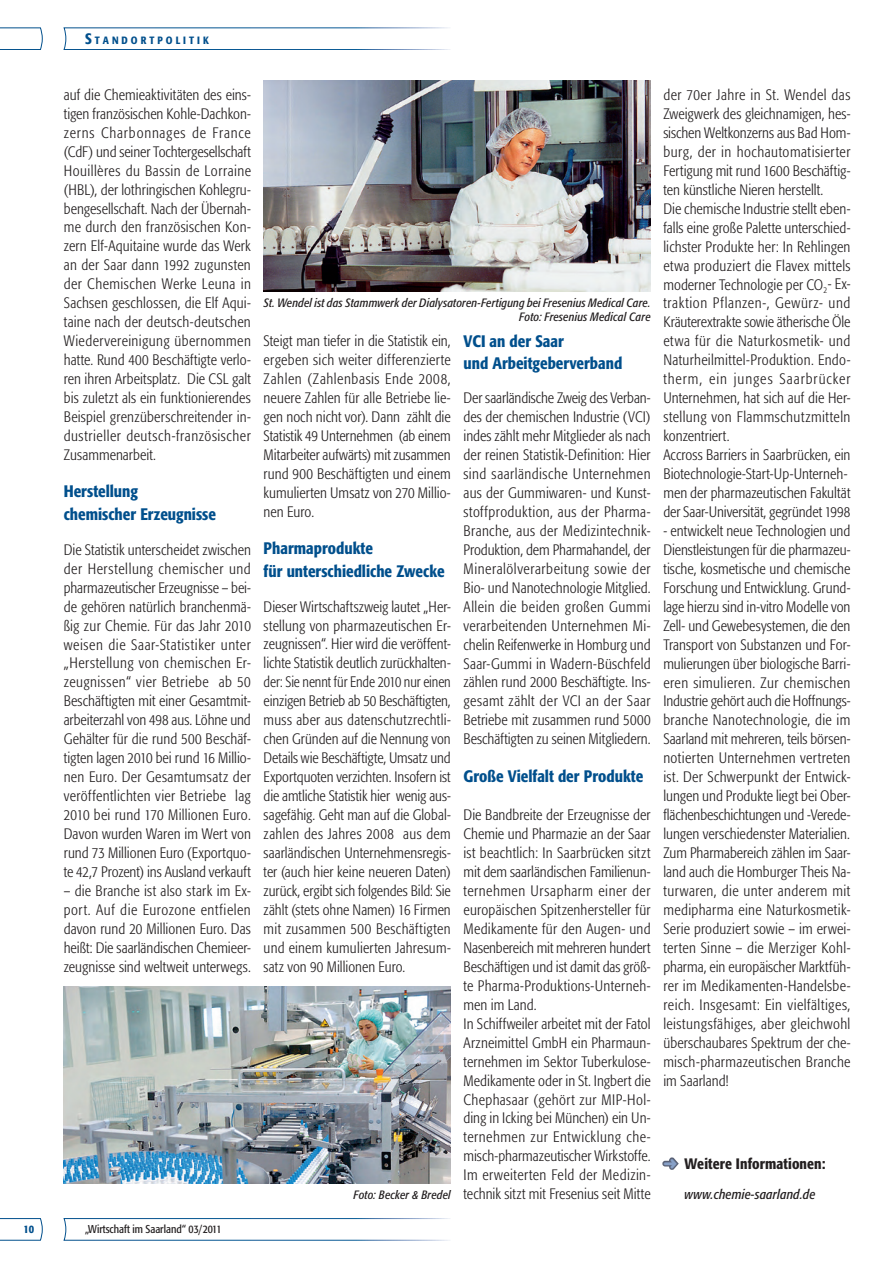
<style>
.page{position:relative;width:893px;height:1263px;background:#fff}
.page>*{position:absolute;margin:0;border:0;box-sizing:border-box;transform-origin:0 0}
.zwischenueberschrift{font:500 16.5px/22.5px "Formata Condensed BQ";color:#004f8c}
.grundtext{font:300 15px/18.9px "Formata Condensed BQ";letter-spacing:.005em;color:#231f20;text-align:justify}
.info_head{font:500 15px "Formata Condensed BQ";letter-spacing:.01em;color:#231f20}
.info_text{font:italic 13.5px "Formata Condensed BQ";letter-spacing:.01em;color:#231f20}
.t1{font:italic 12px/14.2px "Formata Condensed BQ";letter-spacing:.015em;color:#231f20;text-align:right}
.t2{font:11.25px "Formata Condensed BQ";color:#231f20}
.t3{font:500 11.25px "Formata Condensed BQ";color:#004f8c}
.t4{font:500 10.5px "Formata Condensed BQ";letter-spacing:.285em;color:#004f8c}
.s1{font-size:15px}
.s2{color:#87a0c7}
</style>
<div class="page">
<svg style="left:63px;top:1218px;width:387px;height:23px"></svg>
<svg style="left:0;top:1218px;width:43px;height:23px"></svg>
<svg style="left:63px;top:27px;width:387px;height:23px"></svg>
<svg style="left:0;top:27px;width:43px;height:23px"></svg>
<svg style="left:662px;top:1157px;width:17px;height:13px"></svg>
<img style="left:264px;top:81px;width:387px;height:210px">
<img style="left:64px;top:986px;width:387px;height:197px">
<p class="t4" style="left:85px;top:34px;width:119px"><span class="s1">S</span>TANDORTPOLITIK</p>
<p class="grundtext" style="left:64px;top:85px;width:189px">auf die Chemieaktivitäten des eins&shy;tigen französischen Kohle-Dachkon&shy;zerns Charbonnages de France (CdF) und seiner Tochtergesellschaft Houillères du Bassin de Lorraine (HBL), der lothringischen Kohlegru&shy;bengesellschaft. Nach der Übernah&shy;me durch den französischen Kon&shy;zern Elf-Aquitaine wurde das Werk an der Saar dann 1992 zugunsten der Chemischen Werke Leuna in Sachsen geschlossen, die Elf Aqui&shy;taine nach der deutsch-deutschen Wiedervereinigung übernommen hatte. Rund 400 Beschäftigte verlo&shy;ren ihren Arbeitsplatz. Die CSL galt bis zuletzt als ein funktionierendes Beispiel grenzüberschreitender in&shy;dustrieller deutsch-französischer Zusammenarbeit.</p>
<p class="zwischenueberschrift" style="left:64px;top:480px;width:154px">Herstellung<br>chemischer Erzeugnisse</p>
<p class="grundtext" style="left:64px;top:540px;width:189px">Die Statistik unterscheidet zwischen der Herstellung chemischer und pharmazeutischer Erzeugnisse – bei&shy;de gehören natürlich branchenmä&shy;ßig zur Chemie. Für das Jahr 2010 weisen die Saar-Statistiker unter „Herstellung von chemischen Er&shy;zeugnissen“ vier Betriebe ab 50<br>Beschäftigten mit einer Gesamtmit&shy;arbeiterzahl von 498 aus. Löhne und Gehälter für die rund 500 Beschäf&shy;tigten lagen 2010 bei rund 16 Millio&shy;nen Euro. Der Gesamtumsatz der veröffentlichten vier Betriebe lag 2010 bei rund 170 Millionen Euro.<br>Davon wurden Waren im Wert von rund 73 Millionen Euro (Exportquo&shy;te 42,7 Prozent) ins Ausland verkauft</p>
<p class="grundtext" style="left:64px;top:881px;width:189px">– die Branche ist also stark im Ex&shy;port. Auf die Eurozone entfielen davon rund 20 Millionen Euro. Das heißt: Die saarländischen Chemieer&shy;zeugnisse sind weltweit unterwegs.</p>
<p class="t3" style="left:23px;top:1222px;width:12px">10</p>
<p class="t2" style="left:85px;top:1223px;width:138px">„Wirtschaft im Saarland“ 03/2011</p>
<p class="grundtext" style="left:663px;top:85px;width:189px">der 70er Jahre in St. Wendel das Zweigwerk des gleichnamigen, hes&shy;sischen Weltkonzerns aus Bad Hom&shy;burg, der in hochautomatisierter Fertigung mit rund 1600 Beschäftig&shy;ten künstliche Nieren herstellt.</p>
<p class="grundtext" style="left:663px;top:199px;width:189px">Die chemische Industrie stellt eben&shy;falls eine große Palette unterschied&shy;lichster Produkte her: In Rehlingen etwa produziert die Flavex mittels moderner Technologie per CO<sub>2</sub>- Ex&shy;traktion Pflanzen-, Gewürz- und Kräuterextrakte sowie ätherische Öle etwa für die Naturkosmetik- und Naturheilmittel-Produktion. Endo&shy;therm, ein junges Saarbrücker Unternehmen, hat sich auf die Her&shy;stellung von Flammschutzmitteln konzentriert.</p>
<p class="grundtext" style="left:663px;top:445px;width:189px;text-align:left">Accross Barriers in Saarbrücken, ein Biotechnologie-Start-Up-Unterneh&shy;men der pharmazeutischen Fakultät der Saar-Universität, gegründet 1998</p>
<p class="grundtext" style="left:663px;top:521px;width:189px">- entwickelt neue Technologien und Dienstleistungen für die pharmazeu&shy;tische, kosmetische und chemische Forschung und Entwicklung. Grund&shy;lage hierzu sind in-vitro Modelle von Zell- und Gewebesystemen, die den Transport von Substanzen und For&shy;mulierungen über biologische Barri&shy;eren simulieren. Zur chemischen Industrie gehört auch die Hoffnungs&shy;branche Nanotechnologie, die im Saarland mit mehreren, teils börsen&shy;notierten Unternehmen vertreten ist. Der Schwerpunkt der Entwick&shy;lungen und Produkte liegt bei Ober&shy;flächenbeschichtungen und -Verede&shy;lungen verschiedenster Materialien.</p>
<p class="grundtext" style="left:663px;top:843px;width:189px">Zum Pharmabereich zählen im Saar&shy;land auch die Homburger Theis Na&shy;turwaren, die unter anderem mit medipharma eine Naturkosmetik-Serie produziert sowie – im erwei&shy;terten Sinne – die Merziger Kohl&shy;pharma, ein europäischer Marktfüh&shy;rer im Medikamenten-Handelsbe&shy;reich. Insgesamt: Ein vielfältiges, leistungsfähiges, aber gleichwohl überschaubares Spektrum der che&shy;misch-pharmazeutischen Branche im Saarland!</p>
<p class="t1" style="left:264px;top:296px;width:388px">St. Wendel ist das Stammwerk der Dialysatoren-Fertigung bei Fresenius Medical Care.<br>Foto: Fresenius Medical Care</p>
<p class="zwischenueberschrift" style="left:463px;top:330px;width:160px">VCI an der Saar<br>und Arbeitgeberverband</p>
<p class="grundtext" style="left:463px;top:389px;width:189px">Der saarländische Zweig des Verban&shy;des der chemischen Industrie (VCI) indes zählt mehr Mitglieder als nach der reinen Statistik-Definition: Hier sind saarländische Unternehmen aus der Gummiwaren- und Kunst&shy;stoffproduktion, aus der Pharma-Branche, aus der Medizintechnik-Produktion, dem Pharmahandel, der Mineralölverarbeitung sowie der Bio- und Nanotechnologie Mitglied.<br>Allein die beiden großen Gummi verarbeitenden Unternehmen Mi&shy;chelin Reifenwerke in Homburg und Saar-Gummi in Wadern-Büschfeld zählen rund 2000 Beschäftigte. Ins&shy;gesamt zählt der VCI an der Saar Betriebe mit zusammen rund 5000<br>Beschäftigten zu seinen Mitgliedern.</p>
<p class="zwischenueberschrift" style="left:463px;top:765px;width:181px">Große Vielfalt der Produkte</p>
<p class="grundtext" style="left:463px;top:806px;width:189px">Die Bandbreite der Erzeugnisse der Chemie und Pharmazie an der Saar ist beachtlich: In Saarbrücken sitzt mit dem saarländischen Familienun&shy;ternehmen Ursapharm einer der europäischen Spitzenhersteller für Medikamente für den Augen- und Nasenbereich mit mehreren hundert Beschäftigen und ist damit das größ&shy;te Pharma-Produktions-Unterneh&shy;men im Land.</p>
<p class="grundtext" style="left:463px;top:1014px;width:189px">In Schiffweiler arbeitet mit der Fatol Arzneimittel GmbH ein Pharmaun&shy;ternehmen im Sektor Tuberkulose-Medikamente oder in St. Ingbert die Chephasaar (gehört zur MIP-Hol&shy;ding in Icking bei München) ein Un&shy;ternehmen zur Entwicklung che&shy;misch-pharmazeutischer Wirkstoffe.<br>Im erweiterten Feld der Medizin&shy;technik sitzt mit Fresenius seit Mitte</p>
<p class="grundtext" style="left:264px;top:332px;width:189px">Steigt man tiefer in die Statistik ein, ergeben sich weiter differenzierte Zahlen (Zahlenbasis Ende 2008, neuere Zahlen für alle Betriebe lie&shy;gen noch nicht vor). Dann zählt die Statistik 49 Unternehmen (ab einem Mitarbeiter aufwärts) mit zusammen rund 900 Beschäftigten und einem kumulierten Umsatz von 270 Millio&shy;nen Euro.</p>
<p class="zwischenueberschrift" style="left:264px;top:537px;width:183px">Pharmaprodukte<br>für unterschiedliche Zwecke</p>
<p class="grundtext" style="left:264px;top:597px;width:189px">Dieser Wirtschaftszweig lautet „Her&shy;stellung von pharmazeutischen Er&shy;zeugnissen“. Hier wird die veröffent&shy;lichte Statistik deutlich zurückhalten&shy;der: Sie nennt für Ende 2010 nur einen einzigen Betrieb ab 50 Beschäftigten, muss aber aus datenschutzrechtli&shy;chen Gründen auf die Nennung von Details wie Beschäftigte, Umsatz und Exportquoten verzichten. Insofern ist die amtliche Statistik hier wenig aus&shy;sagefähig. Geht man auf die Global&shy;zahlen des Jahres 2008 aus dem saarländischen Unternehmensregis&shy;ter (auch hier keine neueren Daten) zurück, ergibt sich folgendes Bild: Sie zählt (stets ohne Namen) 16 Firmen mit zusammen 500 Beschäftigten und einem kumulierten Jahresum&shy;satz von 90 Millionen Euro.</p>
<p class="info_head" style="left:663px;top:1154px;width:164px"><span class="s2">➜</span> Weitere Informationen:</p>
<p class="t1" style="left:354px;top:1188px;width:99px">Foto: Becker &amp; Bredel</p>
<p class="info_text" style="left:685px;top:1186px;width:132px">www.chemie-saarland.de</p>
</div>
